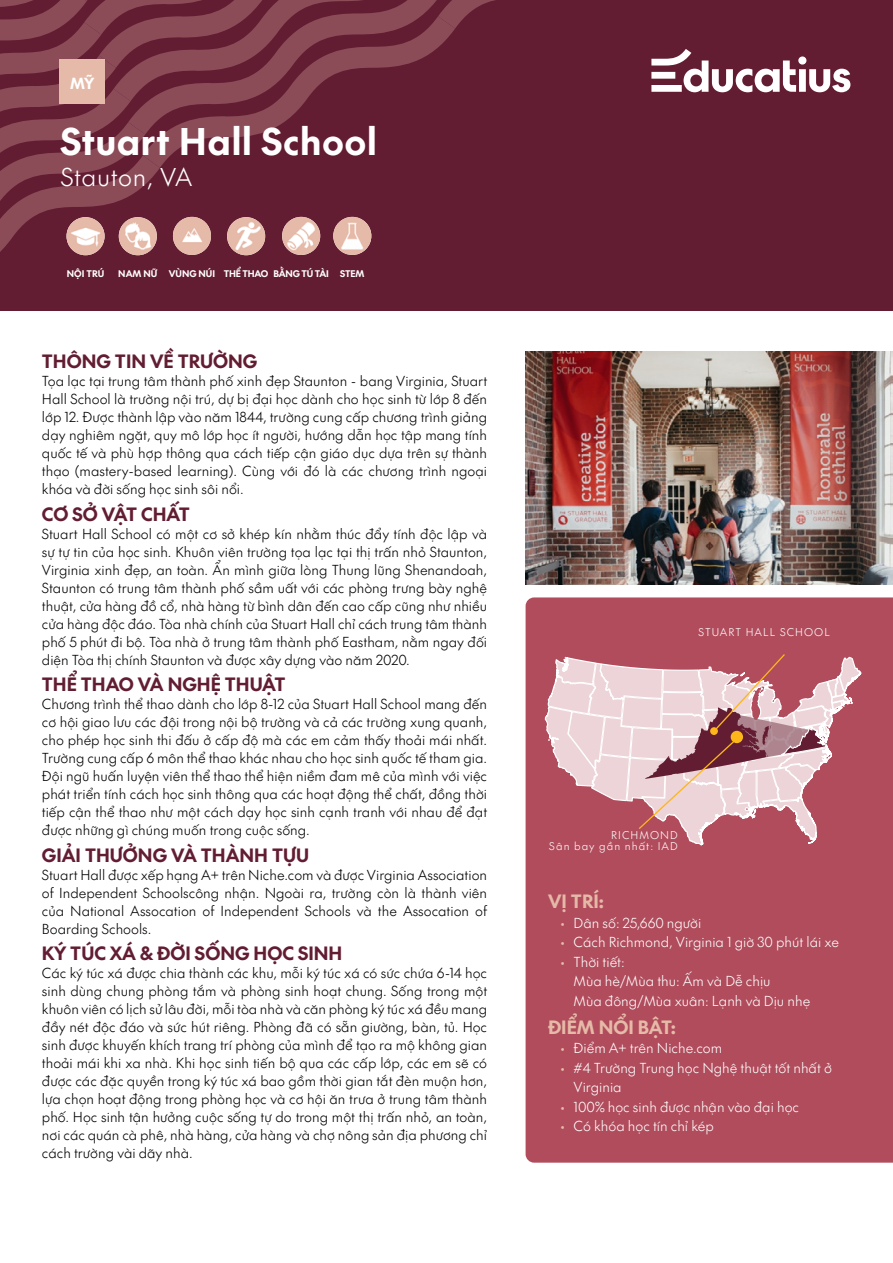
<style>
.page{position:relative;width:893px;height:1263px;background:#fff}
.page>*{position:absolute;margin:0;border:0;box-sizing:border-box;transform-origin:0 0}
.t1{font:36px "SVN The Future Bold";letter-spacing:.025em;color:#fff}
.t2{font:24px "SVN The Future Light";letter-spacing:.025em;color:#fff}
.t3{font:18px "SVN The Future Bold";color:#621d32}
.t4{font:18px "SVN The Future Bold";color:#e6baa8}
.t5{font:18px "SVN The Future Bold";color:#e5b9a8}
.t6{font:15px "SVN The Future Bold";color:#fff}
.t7{font:13.5px/18px "SVN The Future Light";color:#000;text-align:justify}
.t8{font:13.5px/19.5px "SVN The Future Light";color:#fff}
.t9{font:10.5px/10.8px "SVN The Future Light";letter-spacing:.1em;color:#fff;text-align:right}
.t10{font:9px "SVN The Future Bold";letter-spacing:-.005em;color:#fff}
.t11{font:9px "SVN The Future Bold";letter-spacing:-.025em;color:#fff}
.s1{font-family:"Myriad Pro";color:#e6baa8}
</style>
<div class="page">
<div style="left:0;top:0;width:893px;height:310px;background:#631d32"></div>
<svg style="left:0;top:0;width:495px;height:256px"></svg>
<img style="left:67px;top:217px;width:38px;height:38px;border-radius:19px">
<img style="left:333px;top:217px;width:38px;height:38px;border-radius:19px">
<img style="left:282px;top:217px;width:38px;height:38px;border-radius:19px">
<img style="left:119px;top:217px;width:38px;height:38px;border-radius:19px">
<img style="left:227px;top:217px;width:38px;height:38px;border-radius:19px">
<img style="left:526px;top:352px;width:367px;height:233px">
<div style="left:60px;top:60px;width:45px;height:44px;background:#e6baa8"></div>
<div style="left:526px;top:597px;width:367px;height:566px;background:#b04c5c"></div>
<img style="left:173px;top:217px;width:38px;height:38px;border-radius:19px">
<svg style="left:651px;top:49px;width:199px;height:43px"></svg>
<svg style="left:544px;top:652px;width:318px;height:213px;background:#ca8f97"></svg>
<p class="t6" style="left:70px;top:71px;width:26px">MỸ</p>
<h1 class="t1" style="left:61px;top:112px;width:318px">Stuart Hall School</h1>
<h2 class="t2" style="left:61px;top:159px;width:133px">Stauton, VA</h2>
<p class="t10" style="left:67px;top:267px;width:39px">NỘI TRÚ</p>
<p class="t10" style="left:118px;top:267px;width:41px">NAM NỮ</p>
<p class="t11" style="left:224px;top:266px;width:106px">THỂ THAO BẰNG TÚ TÀI</p>
<p class="t10" style="left:340px;top:266px;width:26px">STEM</p>
<p class="t10" style="left:169px;top:266px;width:48px">VÙNG NÚI</p>
<h3 class="t3" style="left:42px;top:347px;width:217px">THÔNG TIN VỀ TRƯỜNG</h3>
<p class="t7" style="left:42px;top:371px;width:447px">Tọa lạc tại trung tâm thành phố xinh đẹp Staunton - bang Virginia, Stuart Hall School là trường nội trú, dự bị đại học dành cho học sinh từ lớp 8 đến lớp 12. Được thành lập vào năm 1844, trường cung cấp chương trình giảng dạy nghiêm ngặt, quy mô lớp học ít người, hướng dẫn học tập mang tính quốc tế và phù hợp thông qua cách tiếp cận giáo dục dựa trên sự thành thạo (mastery-based learning). Cùng với đó là các chương trình ngoại khóa và đời sống học sinh sôi nổi.</p>
<h3 class="t3" style="left:42px;top:499px;width:149px">CƠ SỞ VẬT CHẤT</h3>
<p class="t7" style="left:42px;top:524px;width:447px">Stuart Hall School có một cơ sở khép kín nhằm thúc đẩy tính độc lập và sự tự tin của học sinh. Khuôn viên trường tọa lạc tại thị trấn nhỏ Staunton, Virginia xinh đẹp, an toàn. Ẩn mình giữa lòng Thung lũng Shenandoah, Staunton có trung tâm thành phố sầm uất với các phòng trưng bày nghệ thuật, cửa hàng đồ cổ, nhà hàng từ bình dân đến cao cấp cũng như nhiều cửa hàng độc đáo. Tòa nhà chính của Stuart Hall chỉ cách trung tâm thành phố 5 phút đi bộ. Tòa nhà ở trung tâm thành phố Eastham, nằm ngay đối diện Tòa thị chính Staunton và được xây dựng vào năm 2020.</p>
<h3 class="t3" style="left:42px;top:670px;width:245px">THỂ THAO VÀ NGHỆ THUẬT</h3>
<p class="t7" style="left:42px;top:694px;width:447px">Chương trình thể thao dành cho lớp 8-12 của Stuart Hall School mang đến cơ hội giao lưu các đội trong nội bộ trường và cả các trường xung quanh, cho phép học sinh thi đấu ở cấp độ mà các em cảm thấy thoải mái nhất.<br>Trường cung cấp 6 môn thể thao khác nhau cho học sinh quốc tế tham gia.<br>Đội ngũ huấn luyện viên thể thao thể hiện niềm đam mê của mình với việc phát triển tính cách học sinh thông qua các hoạt động thể chất, đồng thời tiếp cận thể thao như một cách dạy học sinh cạnh tranh với nhau để đạt được những gì chúng muốn trong cuộc sống.</p>
<h3 class="t3" style="left:42px;top:840px;width:269px">GIẢI THƯỞNG VÀ THÀNH TỰU</h3>
<p class="t7" style="left:42px;top:865px;width:447px">Stuart Hall được xếp hạng A+ trên Niche.com và được Virginia Association of Independent Schoolscông nhận. Ngoài ra, trường còn là thành viên của National Assocation of Independent Schools và the Assocation of Boarding Schools.</p>
<h3 class="t3" style="left:42px;top:939px;width:302px">KÝ TÚC XÁ &amp; ĐỜI SỐNG HỌC SINH</h3>
<p class="t7" style="left:42px;top:963px;width:447px">Các ký túc xá được chia thành các khu, mỗi ký túc xá có sức chứa 6-14 học sinh dùng chung phòng tắm và phòng sinh hoạt chung. Sống trong một khuôn viên có lịch sử lâu đời, mỗi tòa nhà và căn phòng ký túc xá đều mang đầy nét độc đáo và sức hút riêng. Phòng đã có sẵn giường, bàn, tủ. Học sinh được khuyến khích trang trí phòng của mình để tạo ra mộ không gian thoải mái khi xa nhà. Khi học sinh tiến bộ qua các cấp lớp, các em sẽ có được các đặc quyền trong ký túc xá bao gồm thời gian tắt đèn muộn hơn, lựa chọn hoạt động trong phòng học và cơ hội ăn trưa ở trung tâm thành phố. Học sinh tận hưởng cuộc sống tự do trong một thị trấn nhỏ, an toàn, nơi các quán cà phê, nhà hàng, cửa hàng và chợ nông sản địa phương chỉ cách trường vài dãy nhà.</p>
<p class="t9" style="left:698px;top:626px;width:133px">STUART HALL SCHOOL</p>
<p class="t9" style="left:549px;top:829px;width:130px">RICHMOND<br>Sân bay gần nhất: IAD</p>
<h3 class="t5" style="left:548px;top:887px;width:58px">VỊ TRÍ:</h3>
<p class="t8" style="left:561px;top:912px;width:142px"><span class="s1">•</span> Dân số: 25,660 người</p>
<p class="t8" style="left:561px;top:931px;width:280px"><span class="s1">•</span> Cách Richmond, Virginia 1 giờ 30 phút lái xe</p>
<p class="t8" style="left:574px;top:951px;width:238px;text-indent:-13px"><span class="s1">•</span> Thời tiết:<br>Mùa hè/Mùa thu: Ấm và Dễ chịu<br>Mùa đông/Mùa xuân: Lạnh và Dịu nhẹ</p>
<h3 class="t4" style="left:548px;top:1012px;width:129px">ĐIỂM NỔI BẬT:</h3>
<p class="t8" style="left:561px;top:1037px;width:163px"><span class="s1">•</span> Điểm A+ trên Niche.com</p>
<p class="t8" style="left:574px;top:1057px;width:260px;text-indent:-13px"><span class="s1">•</span> #4 Trường Trung học Nghệ thuật tốt nhất ở<br>Virginia</p>
<p class="t8" style="left:561px;top:1096px;width:240px"><span class="s1">•</span> 100% học sinh được nhận vào đại học</p>
<p class="t8" style="left:561px;top:1115px;width:155px"><span class="s1">•</span> Có khóa học tín chỉ kép</p>
</div>
